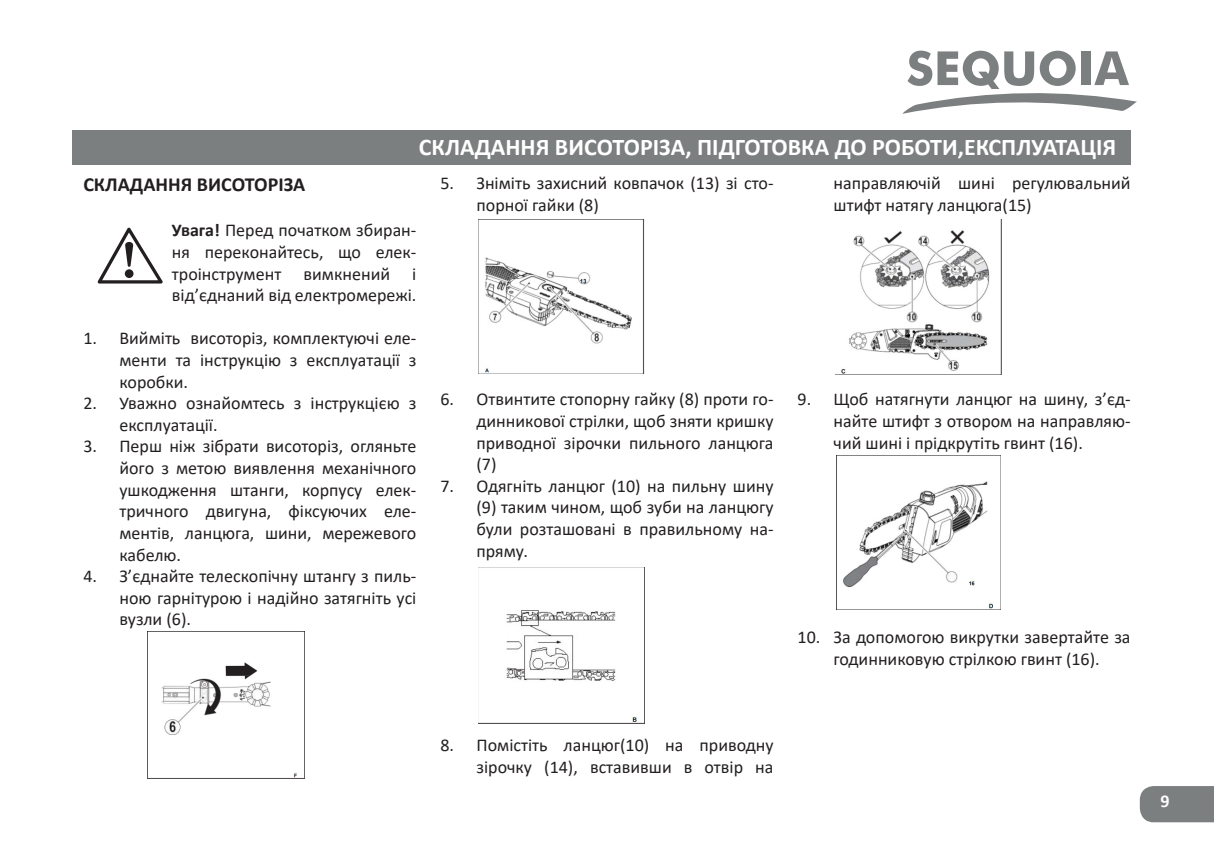
<style>
.page{position:relative;width:1214px;height:862px;background:#fff}
.page>*{position:absolute;margin:0;border:0;box-sizing:border-box;transform-origin:0 0}
.Заголовок_слева{font:700 24px "Calibri";color:#fff}
.Подзаголовок{font:700 20px "Calibri";color:#231f20}
.t1{font:18px/21.6px "Calibri";color:#231f20;text-align:justify}
.t2{font:700 18px "Calibri";color:#fff}
.s1{font-weight:700}
</style>
<div class="page">
<div style="left:1139px;top:786px;width:74px;height:36px;background:#7c7f7f"></div>
<div style="left:72px;top:131px;width:1058px;height:34px;background:#7c7f7f"></div>
<svg style="left:902px;top:51px;width:234px;height:63px"></svg>
<div style="left:1081px;top:51px;width:9px;height:34px;background:#7c7f7f"></div>
<svg style="left:98px;top:228px;width:65px;height:55px"></svg>
<img style="left:147px;top:631px;width:157px;height:147px">
<img style="left:485px;top:220px;width:159px;height:153px">
<img style="left:479px;top:610px;width:165px;height:113px">
<img style="left:841px;top:230px;width:149px;height:144px">
<img style="left:836px;top:456px;width:164px;height:154px">
<p class="Заголовок_слева" style="left:419px;top:130px;width:699px">СКЛАДАННЯ ВИСОТОРІЗА, ПІДГОТОВКА ДО РОБОТИ,ЕКСПЛУАТАЦІЯ</p>
<p class="Подзаголовок" style="left:83px;top:170px;width:223px">СКЛАДАННЯ ВИСОТОРІЗА</p>
<p class="t1" style="left:172px;top:219px;width:246px"><span class="s1">Увага!</span> Перед початком збиран&shy;ня переконайтесь, що елек&shy;троінструмент вимкнений і від’єднаний від електромережі.</p>
<p class="t1" style="left:119px;top:327px;width:298px;text-indent:-36px">1. Вийміть висоторіз, комплектуючі еле&shy;менти та інструкцію з експлуатації з коробки.</p>
<p class="t1" style="left:119px;top:392px;width:298px;text-indent:-36px">2. Уважно ознайомтесь з інструкцією з експлуатації.</p>
<p class="t1" style="left:119px;top:435px;width:298px;text-indent:-36px">3. Перш ніж зібрати висоторіз, огляньте його з метою виявлення механічного ушкодження штанги, корпусу елек&shy;тричного двигуна, фіксуючих еле&shy;ментів, ланцюга, шини, мережевого кабелю.</p>
<p class="t1" style="left:119px;top:565px;width:298px;text-indent:-36px">4. З’єднайте телескопічну штангу з пиль&shy;ною гарнітурою і надійно затягніть усі вузли (6).</p>
<p class="t1" style="left:476px;top:172px;width:298px;text-indent:-36px">5. Зніміть захисний ковпачок (13) зі сто&shy;порної гайки (8)</p>
<p class="t1" style="left:833px;top:172px;width:298px">направляючій шині регулювальний штифт натягу ланцюга(15)</p>
<p class="t1" style="left:476px;top:388px;width:298px;text-indent:-36px">6. Отвинтите стопорну гайку (8) проти го&shy;динникової стрілки, щоб зняти кришку приводної зірочки пильного ланцюга (7)</p>
<p class="t1" style="left:476px;top:474px;width:298px;text-indent:-36px">7. Одягніть ланцюг (10) на пильну шину (9) таким чином, щоб зуби на ланцюгу були розташовані в правильному на&shy;пряму.</p>
<p class="t1" style="left:833px;top:388px;width:298px;text-indent:-36px">9. Щоб натягнути ланцюг на шину, з’єд&shy;найте штифт з отвором на направляю&shy;чий шині і прідкрутіть гвинт (16).</p>
<p class="t1" style="left:797px;top:626px;width:334px;text-align:center">10. За допомогою викрутки завертайте за годинниковую стрілкою гвинт (16).</p>
<p class="t1" style="left:440px;top:734px;width:334px;text-align:right">8. Помістіть ланцюг(10) на приводну зірочку (14), вставивши в отвір на</p>
<p class="t2" style="left:1160px;top:788px;width:11px">9</p>
</div>
